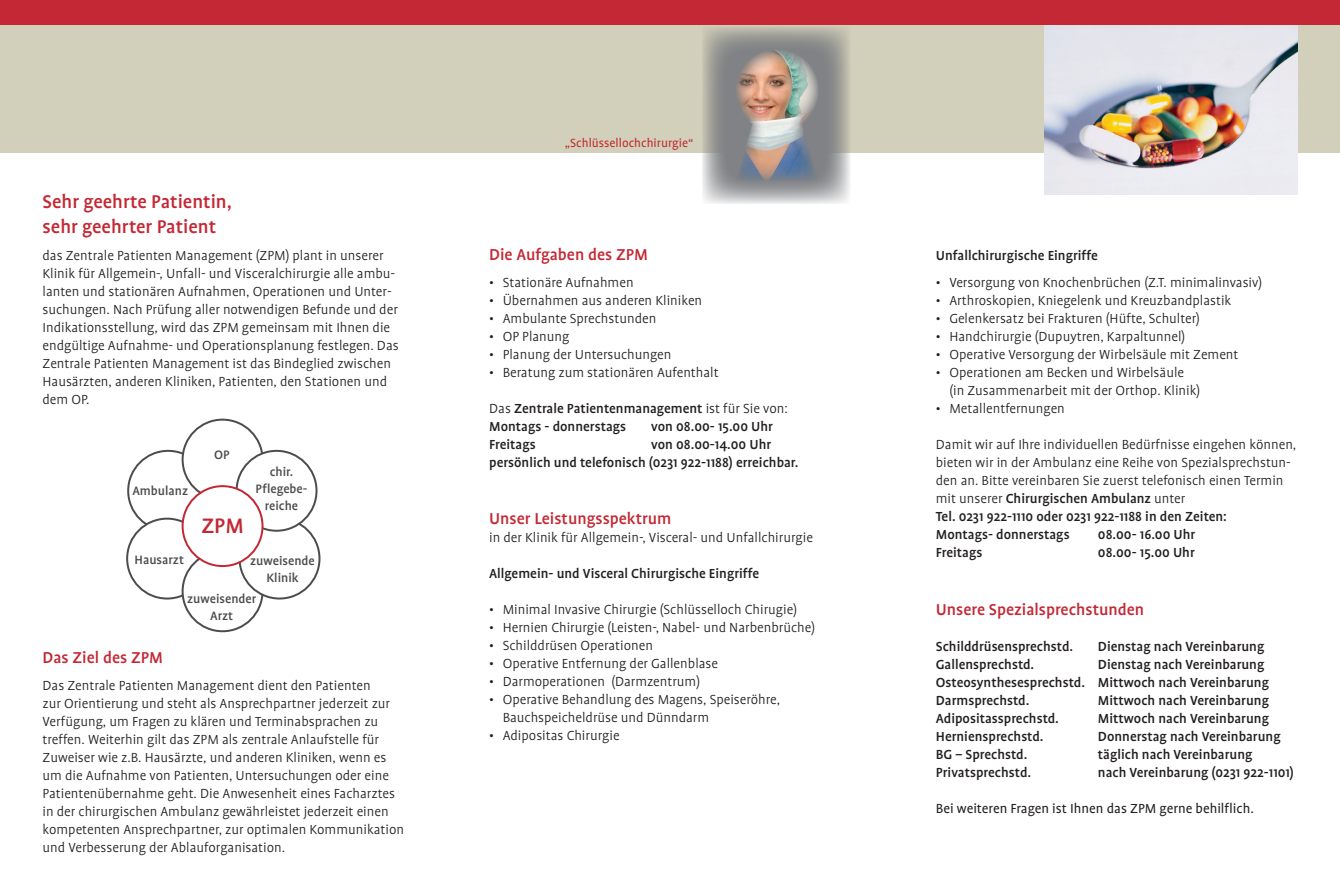
<style>
.page{position:relative;width:1340px;height:893px;background:#fff}
.page>*{position:absolute;margin:0;border:0;box-sizing:border-box;transform-origin:0 0}
.t1{font:500 23.85px "Profile";color:#c32834}
.t2{font:500 21px "Profile";color:#c32834}
.t3{font:500 18px "Profile";color:#c32834}
.t4{font:300 15px/18px "Profile";color:#231f20}
.t5{font:500 15px "Profile";color:#231f20}
.t6{font:15px "Profile";color:#231f20}
.t7{font:500 13.95px/16.8px "Profile";color:#4b4c4d;text-align:center}
.t8{font:13.5px "Profile";color:#c32834}
.s1{font-weight:300}
.s2{font-weight:500}
</style>
<div class="page">
<div style="left:0;top:0;width:459px;height:26px;background:#c32834"></div>
<div style="left:434px;top:0;width:472px;height:26px;background:#c32834"></div>
<div style="left:880px;top:0;width:459px;height:26px;background:#c32834"></div>
<div style="left:0;top:26px;width:446px;height:127px;background:#d2d0ba"></div>
<div style="left:434px;top:26px;width:459px;height:127px;background:#d2d0ba"></div>
<div style="left:880px;top:26px;width:459px;height:127px;background:#d2d0ba"></div>
<svg style="left:702px;top:27px;width:148px;height:177px;background:#a2a3a0"></svg>
<img style="left:736px;top:49px;width:82px;height:131px">
<img style="left:1044px;top:26px;width:253px;height:168px">
<div style="left:126px;top:518px;width:82px;height:81px;border:2px solid #4b4c4d;border-radius:50%"></div>
<div style="left:183px;top:551px;width:79px;height:80px;background:#fff;border-radius:50%"></div>
<div style="left:182px;top:550px;width:81px;height:82px;border:2px solid #4b4c4d;border-radius:50%"></div>
<div style="left:239px;top:519px;width:80px;height:79px;background:#fff;border-radius:50%"></div>
<div style="left:238px;top:518px;width:82px;height:81px;border:2px solid #4b4c4d;border-radius:50%"></div>
<div style="left:182px;top:419px;width:81px;height:81px;border:2px solid #4b4c4d;border-radius:50%"></div>
<div style="left:236px;top:451px;width:80px;height:80px;background:#fff;border-radius:50%"></div>
<div style="left:235px;top:450px;width:82px;height:82px;border:2px solid #4b4c4d;border-radius:50%"></div>
<div style="left:183px;top:486px;width:79px;height:80px;background:#fff;border-radius:50%"></div>
<div style="left:182px;top:485px;width:81px;height:82px;border:2px solid #c32834;border-radius:50%"></div>
<p class="t2" style="left:43px;top:190px;width:191px">Sehr geehrte Patientin,</p>
<p class="t2" style="left:43px;top:215px;width:175px">sehr geehrter Patient</p>
<p class="t4" style="left:43px;top:246px;width:358px">das Zentrale Patienten Management (ZPM) plant in unserer Klinik für Allgemein-, Unfall- und Visceralchirurgie alle ambu&shy;lanten und stationären Aufnahmen, Operationen und Unter&shy;suchungen. Nach Prüfung aller notwendigen Befunde und der Indikationsstellung, wird das ZPM gemeinsam mit Ihnen die endgültige Aufnahme- und Operationsplanung festlegen. Das Zentrale Patienten Management ist das Bindeglied zwischen Hausärzten, anderen Kliniken, Patienten, den Stationen und dem OP.</p>
<p class="t7" style="left:132px;top:482px;width:57px">Ambulanz</p>
<p class="t7" style="left:134px;top:552px;width:51px">Hausarzt</p>
<p class="t7" style="left:214px;top:446px;width:17px">OP</p>
<p class="t1" style="left:201px;top:513px;width:44px">ZPM</p>
<p class="t7" style="left:256px;top:464px;width:53px">chir.<br>Pflegebe&shy;reiche</p>
<p class="t7" style="left:250px;top:553px;width:66px">zuweisende<br>Klinik</p>
<p class="t7" style="left:187px;top:590px;width:71px">zuweisender<br>Arzt</p>
<p class="t3" style="left:43px;top:648px;width:122px">Das Ziel des ZPM</p>
<p class="t4" style="left:43px;top:677px;width:363px">Das Zentrale Patienten Management dient den Patienten<br>zur Orientierung und steht als Ansprechpartner jederzeit zur Verfügung, um Fragen zu klären und Terminabsprachen zu treffen. Weiterhin gilt das ZPM als zentrale Anlaufstelle für Zuweiser wie z.B. Hausärzte, und anderen Kliniken, wenn es um die Aufnahme von Patienten, Untersuchungen oder eine Patientenübernahme geht. Die Anwesenheit eines Facharztes in der chirurgischen Ambulanz gewährleistet jederzeit einen kompetenten Ansprechpartner, zur optimalen Kommunikation und Verbesserung der Ablauforganisation.</p>
<p class="t8" style="left:565px;top:136px;width:130px">„Schlüssellochchirurgie“</p>
<p class="t3" style="left:489px;top:245px;width:160px">Die Aufgaben des ZPM</p>
<p class="t4" style="left:489px;top:273px;width:146px">• Stationäre Aufnahmen</p>
<p class="t4" style="left:489px;top:291px;width:214px">• Übernahmen aus anderen Kliniken</p>
<p class="t4" style="left:489px;top:309px;width:169px">• Ambulante Sprechstunden</p>
<p class="t4" style="left:489px;top:327px;width:82px">• OP Planung</p>
<p class="t4" style="left:489px;top:345px;width:184px">• Planung der Untersuchungen</p>
<p class="t4" style="left:489px;top:363px;width:231px">• Beratung zum stationären Aufenthalt</p>
<p class="t5" style="left:489px;top:400px;width:300px"><span class="s1">Das</span> Zentrale Patientenmanagement <span class="s1">ist für Sie von:</span></p>
<p class="t5" style="left:489px;top:418px;width:138px">Montags - donnerstags</p>
<p class="t5" style="left:651px;top:418px;width:123px">von 08.00- 15.00 Uhr</p>
<p class="t5" style="left:489px;top:436px;width:48px">Freitags</p>
<p class="t5" style="left:651px;top:436px;width:121px">von 08.00-14.00 Uhr</p>
<p class="t5" style="left:489px;top:454px;width:311px">persönlich und telefonisch (0231 922-1188) erreichbar.</p>
<p class="t3" style="left:489px;top:509px;width:184px">Unser Leistungsspektrum</p>
<p class="t4" style="left:489px;top:529px;width:325px">in der Klinik für Allgemein-, Visceral- und Unfallchirurgie</p>
<p class="t5" style="left:489px;top:566px;width:271px">Allgemein- und Visceral Chirurgische Eingriffe</p>
<p class="t4" style="left:489px;top:601px;width:309px">• Minimal Invasive Chirurgie (Schlüsselloch Chirugie)</p>
<p class="t4" style="left:489px;top:619px;width:327px">• Hernien Chirurgie (Leisten-, Nabel- und Narbenbrüche)</p>
<p class="t4" style="left:489px;top:637px;width:165px">• Schilddrüsen Operationen</p>
<p class="t4" style="left:489px;top:655px;width:230px">• Operative Entfernung der Gallenblase</p>
<p class="t4" style="left:489px;top:673px;width:212px">• Darmoperationen (Darmzentrum)</p>
<p class="t4" style="left:489px;top:691px;width:292px">• Operative Behandlung des Magens, Speiseröhre,</p>
<p class="t4" style="left:502px;top:709px;width:208px">Bauchspeicheldrüse und Dünndarm</p>
<p class="t4" style="left:489px;top:727px;width:132px">• Adipositas Chirurgie</p>
<p class="t5" style="left:935px;top:248px;width:164px">Unfallchirurgische Eingriffe</p>
<p class="t4" style="left:935px;top:274px;width:328px">• Versorgung von Knochenbrüchen (Z.T. minimalinvasiv)</p>
<p class="t4" style="left:935px;top:292px;width:297px">• Arthroskopien, Kniegelenk und Kreuzbandplastik</p>
<p class="t4" style="left:935px;top:310px;width:266px">• Gelenkersatz bei Frakturen (Hüfte, Schulter)</p>
<p class="t4" style="left:935px;top:328px;width:251px">• Handchirurgie (Dupuytren, Karpaltunnel)</p>
<p class="t4" style="left:935px;top:346px;width:304px">• Operative Versorgung der Wirbelsäule mit Zement</p>
<p class="t4" style="left:935px;top:364px;width:250px">• Operationen am Becken und Wirbelsäule</p>
<p class="t4" style="left:949px;top:382px;width:252px">(in Zusammenarbeit mit der Orthop. Klinik)</p>
<p class="t4" style="left:935px;top:400px;width:130px">• Metallentfernungen</p>
<p class="t4" style="left:935px;top:436px;width:362px">Damit wir auf Ihre individuellen Bedürfnisse eingehen können, bieten wir in der Ambulanz eine Reihe von Spezialsprechstun&shy;den an. Bitte vereinbaren Sie zuerst telefonisch einen Termin mit unserer <span class="s2">Chirurgischen Ambulanz</span> unter</p>
<p class="t5" style="left:935px;top:509px;width:292px">Tel. 0231 922-1110 oder 0231 922-1188 in den Zeiten:</p>
<p class="t5" style="left:935px;top:527px;width:135px">Montags- donnerstags</p>
<p class="t5" style="left:1097px;top:527px;width:99px">08.00- 16.00 Uhr</p>
<p class="t5" style="left:935px;top:545px;width:48px">Freitags</p>
<p class="t5" style="left:1097px;top:545px;width:98px">08.00- 15.00 Uhr</p>
<p class="t3" style="left:935px;top:600px;width:210px">Unsere Spezialsprechstunden</p>
<p class="t5" style="left:935px;top:638px;width:139px">Schilddrüsensprechstd.</p>
<p class="t5" style="left:1097px;top:638px;width:168px">Dienstag nach Vereinbarung</p>
<p class="t5" style="left:935px;top:656px;width:100px">Gallensprechstd.</p>
<p class="t5" style="left:1097px;top:656px;width:168px">Dienstag nach Vereinbarung</p>
<p class="t5" style="left:935px;top:674px;width:335px">Osteosynthesesprechstd. Mittwoch nach Vereinbarung</p>
<p class="t5" style="left:935px;top:692px;width:95px">Darmsprechstd.</p>
<p class="t5" style="left:1097px;top:692px;width:173px">Mittwoch nach Vereinbarung</p>
<p class="t5" style="left:935px;top:710px;width:125px">Adipositassprechstd.</p>
<p class="t5" style="left:1097px;top:710px;width:173px">Mittwoch nach Vereinbarung</p>
<p class="t5" style="left:935px;top:728px;width:109px">Herniensprechstd.</p>
<p class="t5" style="left:1097px;top:728px;width:184px">Donnerstag nach Vereinbarung</p>
<p class="t5" style="left:935px;top:746px;width:93px">BG – Sprechstd.</p>
<p class="t5" style="left:1097px;top:746px;width:156px">täglich nach Vereinbarung</p>
<p class="t5" style="left:935px;top:764px;width:97px">Privatsprechstd.</p>
<p class="t5" style="left:1097px;top:764px;width:197px">nach Vereinbarung (0231 922-1101)</p>
<p class="t6" style="left:935px;top:800px;width:319px">Bei weiteren Fragen ist Ihnen das ZPM gerne behilflich.</p>
</div>
